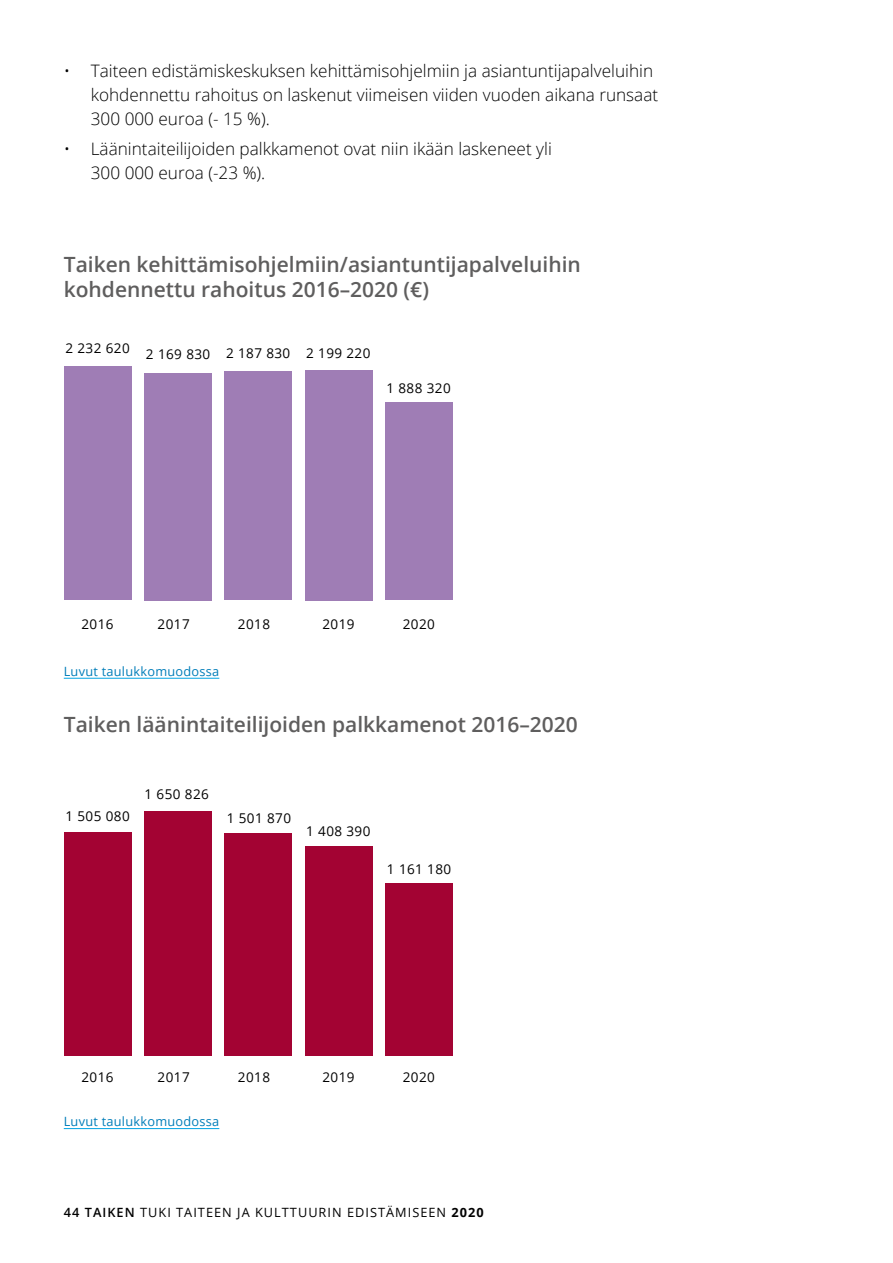
<style>
.page{position:relative;width:893px;height:1263px;background:#fff}
.page>*{position:absolute;margin:0;border:0;box-sizing:border-box;transform-origin:0 0}
.H3_Graafin_otsikko_e{font:600 21px/25.5px "Open Sans";color:#5f5e5e}
.t1{font:300 17.1px/24px "Open Sans";color:#000}
.t2{font:13.5px "Open Sans";letter-spacing:.03em;color:#000}
.t3{font:12.75px "Open Sans";letter-spacing:.08em;color:#000}
.Graafin_alaselite{font:12.75px "Open Sans";letter-spacing:.02em;color:#007db9}
.s1{font-weight:600}
.s2{font-weight:700}
</style>
<div class="page">
<hr style="left:64px;top:678px;width:155px;height:1px;background:#00a3e3">
<div style="left:64px;top:367px;width:67px;height:233px;background:#9f7db5"></div>
<div style="left:144px;top:373px;width:68px;height:227px;background:#9f7db5"></div>
<div style="left:224px;top:371px;width:68px;height:229px;background:#9f7db5"></div>
<div style="left:305px;top:370px;width:67px;height:230px;background:#9f7db5"></div>
<div style="left:385px;top:403px;width:68px;height:197px;background:#9f7db5"></div>
<hr style="left:64px;top:1128px;width:155px;height:1px;background:#00a3e3">
<div style="left:64px;top:832px;width:67px;height:223px;background:#a30333"></div>
<div style="left:144px;top:810px;width:67px;height:245px;background:#a30333"></div>
<div style="left:225px;top:833px;width:67px;height:222px;background:#a30333"></div>
<div style="left:305px;top:846px;width:67px;height:209px;background:#a30333"></div>
<div style="left:385px;top:883px;width:67px;height:172px;background:#a30333"></div>
<p class="t1" style="left:91px;top:58px;width:569px;text-indent:-27px">• Taiteen edistämiskeskuksen kehittämisohjelmiin ja asiantuntijapalveluihin kohdennettu rahoitus on laskenut viimeisen viiden vuoden aikana runsaat<br>300 000 euroa (- 15 %).</p>
<p class="t1" style="left:91px;top:137px;width:463px;text-indent:-27px">• Läänintaiteilijoiden palkkamenot ovat niin ikään laskeneet yli<br>300 000 euroa (-23 %).</p>
<h3 class="H3_Graafin_otsikko_e" style="left:64px;top:251px;width:519px">Taiken kehittämisohjelmiin/asiantuntijapalveluihin kohdennettu rahoitus 2016–2020 (€)</h3>
<p class="t2" style="left:65px;top:338px;width:66px">2 232 620</p>
<p class="t2" style="left:146px;top:343px;width:226px">2 169 830 2 187 830 2 199 220</p>
<p class="t2" style="left:386px;top:379px;width:66px">1 888 320</p>
<p class="t2" style="left:82px;top:614px;width:34px">2016</p>
<p class="t2" style="left:158px;top:614px;width:34px">2017</p>
<p class="t2" style="left:238px;top:614px;width:34px">2018</p>
<p class="t2" style="left:322px;top:614px;width:34px">2019</p>
<p class="t2" style="left:403px;top:614px;width:34px">2020</p>
<p class="Graafin_alaselite" style="left:64px;top:663px;width:157px">Luvut taulukkomuodossa</p>
<h3 class="H3_Graafin_otsikko_e" style="left:64px;top:711px;width:516px">Taiken läänintaiteilijoiden palkkamenot 2016–2020</h3>
<p class="t2" style="left:65px;top:807px;width:66px">1 505 080</p>
<p class="t2" style="left:145px;top:785px;width:66px">1 650 826</p>
<p class="t2" style="left:227px;top:808px;width:66px">1 501 870</p>
<p class="t2" style="left:306px;top:822px;width:66px">1 408 390</p>
<p class="t2" style="left:387px;top:860px;width:66px">1 161 180</p>
<p class="t2" style="left:82px;top:1067px;width:34px">2016</p>
<p class="t2" style="left:158px;top:1067px;width:34px">2017</p>
<p class="t2" style="left:238px;top:1067px;width:34px">2018</p>
<p class="t2" style="left:322px;top:1067px;width:34px">2019</p>
<p class="t2" style="left:403px;top:1067px;width:34px">2020</p>
<p class="Graafin_alaselite" style="left:64px;top:1113px;width:157px">Luvut taulukkomuodossa</p>
<p class="t3" style="left:64px;top:1204px;width:421px"><span class="s1">44 TAIKEN</span> TUKI TAITEEN JA KULTTUURIN EDISTÄMISEEN <span class="s2">2020</span></p>
</div>
